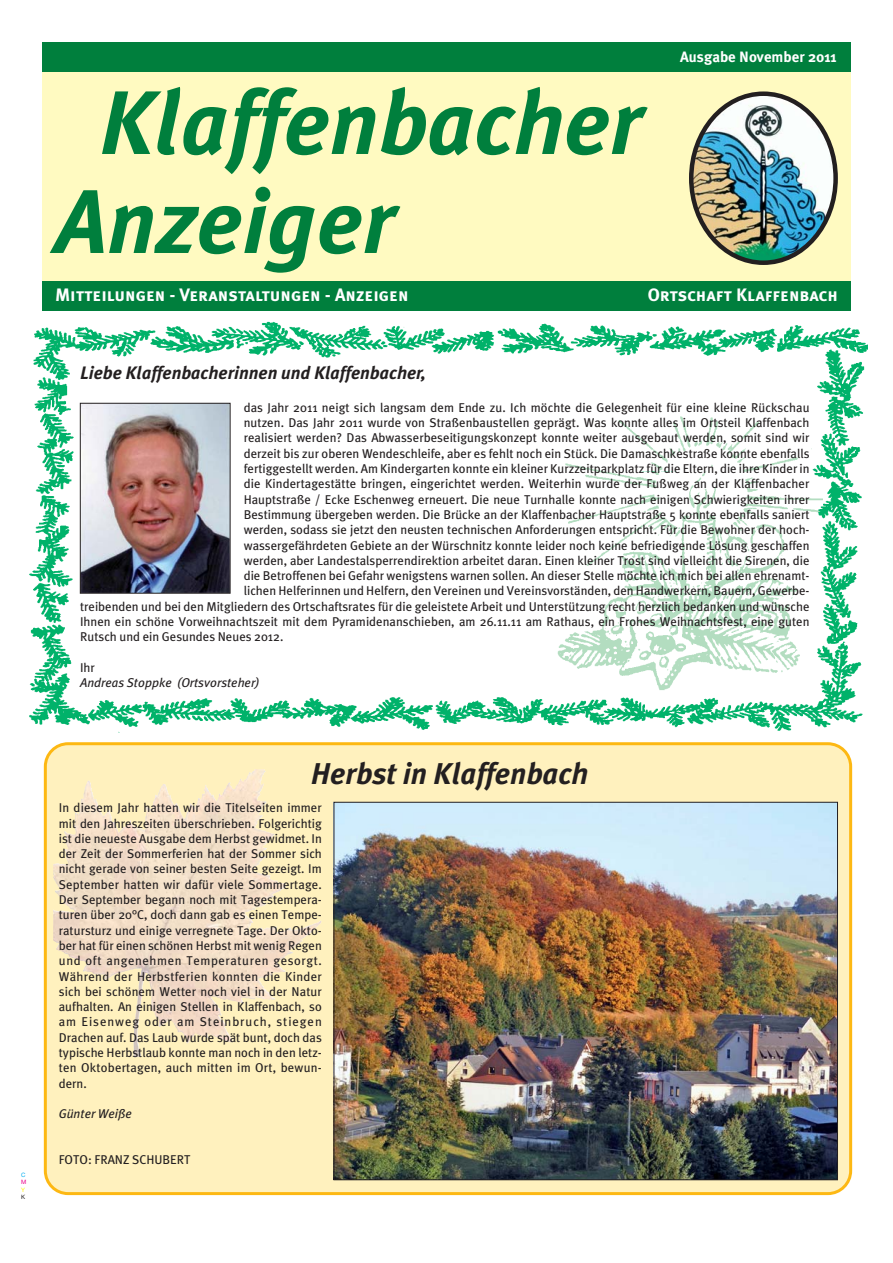
<style>
.page{position:relative;width:893px;height:1263px;background:#fff}
.page>*{position:absolute;margin:0;border:0;box-sizing:border-box;transform-origin:0 0}
.t1{font:italic 700 90px/99px "Meta Plus";color:#007f3d}
.t2{font:italic 700 30px "Meta Plus";color:#231f20}
.t3{font:18px "Meta Plus Bold Caps";color:#fff}
.t4{font:italic 700 18px "Meta Plus";color:#231f20}
.t5{font:15px "Meta Plus Bold Caps";color:#fff}
.t6{font:700 15px "Meta Plus";color:#fff}
.t7{font:12.75px/15.3px "Meta Plus";color:#231f20;text-align:justify}
.t8{font:italic 12.75px "Meta Plus";color:#231f20}
.t9{font:6px "Helvetica Neue";color:#00adef}
.t10{font:6px "Helvetica Neue";color:#ec008c}
.t11{font:6px "Helvetica Neue";color:#fff200}
.t12{font:6px "Helvetica Neue";color:#231f20}
</style>
<div class="page">
<svg style="left:44px;top:742px;width:808px;height:453px;background:#f7e6b6"></svg>
<div style="left:42px;top:43px;width:808px;height:267px;background:#fffac1"></div>
<div style="left:42px;top:43px;width:808px;height:29px;background:#007f3d"></div>
<div style="left:42px;top:281px;width:808px;height:29px;background:#007f3d"></div>
<img style="left:689px;top:91px;width:148px;height:174px">
<img style="left:335px;top:804px;width:500px;height:374px">
<img style="left:245px;top:770px;width:42px;height:163px">
<img style="left:29px;top:321px;width:838px;height:412px">
<img style="left:82px;top:405px;width:146px;height:187px">
<div style="left:80px;top:403px;width:150px;height:191px;border:1px solid #231f20"></div>
<h1 class="t1" style="left:55px;top:84px;width:588px;text-indent:44px">Klaffenbacher<br>Anzeiger</h1>
<p class="t6" style="left:680px;top:50px;width:158px">Ausgabe November 2011</p>
<h3 class="t3" style="left:55px;top:284px;width:355px">Mitteilungen - Veranstaltungen - Anzeigen</h3>
<h3 class="t3" style="left:647px;top:284px;width:192px">Ortschaft Klaffenbach</h3>
<p class="t5" style="left:66px;top:287px;width:405px">Mitteilungen ◗ Veranstaltungen ◗ Meinungen ◗ Anzeigen</p>
<h3 class="t4" style="left:80px;top:367px;width:347px">Liebe Klaffenbacherinnen und Klaffenbacher,</h3>
<p class="t7" style="left:244px;top:400px;width:567px">das Jahr 2011 neigt sich langsam dem Ende zu. Ich möchte die Gelegenheit für eine kleine Rückschau</p>
<p class="t7" style="left:244px;top:416px;width:567px">nutzen. Das Jahr 2011 wurde von Straßenbaustellen geprägt. Was konnte alles im Ortsteil Klaffenbach</p>
<p class="t7" style="left:244px;top:431px;width:567px">realisiert werden? Das Abwasserbeseitigungskonzept konnte weiter ausgebaut werden, somit sind wir</p>
<p class="t7" style="left:244px;top:446px;width:567px">derzeit bis zur oberen Wendeschleife, aber es fehlt noch ein Stück. Die Damaschkestraße konnte ebenfalls</p>
<p class="t7" style="left:244px;top:462px;width:567px">fertiggestellt werden. Am Kindergarten konnte ein kleiner Kurzzeitparkplatz für die Eltern, die ihre Kinder in</p>
<p class="t7" style="left:244px;top:477px;width:567px">die Kindertagestätte bringen, eingerichtet werden. Weiterhin wurde der Fußweg an der Klaffenbacher</p>
<p class="t7" style="left:244px;top:492px;width:567px">Hauptstraße / Ecke Eschenweg erneuert. Die neue Turnhalle konnte nach einigen Schwierigkeiten ihrer</p>
<p class="t7" style="left:244px;top:508px;width:567px">Bestimmung übergeben werden. Die Brücke an der Klaffenbacher Hauptstraße 5 konnte ebenfalls saniert</p>
<p class="t7" style="left:244px;top:523px;width:567px">werden, sodass sie jetzt den neusten technischen Anforderungen entspricht. Für die Bewohner der hoch-</p>
<p class="t7" style="left:244px;top:538px;width:567px">wassergefährdeten Gebiete an der Würschnitz konnte leider noch keine befriedigende Lösung geschaffen</p>
<p class="t7" style="left:244px;top:553px;width:567px">werden, aber Landestalsperrendirektion arbeitet daran. Einen kleiner Trost sind vielleicht die Sirenen, die</p>
<p class="t7" style="left:244px;top:569px;width:567px">die Betroffenen bei Gefahr wenigstens warnen sollen. An dieser Stelle möchte ich mich bei allen ehrenamt-</p>
<p class="t7" style="left:244px;top:584px;width:567px">lichen Helferinnen und Helfern, den Vereinen und Vereinsvorständen, den Handwerkern, Bauern, Gewerbe-</p>
<p class="t7" style="left:80px;top:599px;width:731px">treibenden und bei den Mitgliedern des Ortschaftsrates für die geleistete Arbeit und Unterstützung recht herzlich bedanken und wünsche</p>
<p class="t7" style="left:80px;top:615px;width:731px">Ihnen ein schöne Vorweihnachtszeit mit dem Pyramidenanschieben, am 26.11.11 am Rathaus, ein Frohes Weihnachtsfest, eine guten</p>
<p class="t7" style="left:80px;top:630px;width:205px">Rutsch und ein Gesundes Neues 2012.</p>
<p class="t7" style="left:80px;top:661px;width:16px">Ihr</p>
<p class="t8" style="left:80px;top:677px;width:181px">Andreas Stoppke (Ortsvorsteher)</p>
<p class="t9" style="left:21px;top:1173px;width:6px">C</p>
<p class="t10" style="left:21px;top:1180px;width:7px">M</p>
<p class="t11" style="left:21px;top:1187px;width:5px">Y</p>
<p class="t12" style="left:21px;top:1195px;width:6px">K</p>
<h2 class="t2" style="left:311px;top:763px;width:279px">Herbst in Klaffenbach</h2>
<p class="t7" style="left:59px;top:801px;width:264px">In diesem Jahr hatten wir die Titelseiten immer mit den Jahreszeiten überschrieben. Folgerichtig ist die neueste Ausgabe dem Herbst gewidmet. In der Zeit der Sommerferien hat der Sommer sich nicht gerade von seiner besten Seite gezeigt. Im September hatten wir dafür viele Sommertage.<br>Der September begann noch mit Tagestempera&shy;turen über 20°C, doch dann gab es einen Tempe&shy;ratursturz und einige verregnete Tage. Der Okto&shy;ber hat für einen schönen Herbst mit wenig Regen und oft angenehmen Temperaturen gesorgt.<br>Während der Herbstferien konnten die Kinder sich bei schönem Wetter noch viel in der Natur aufhalten. An einigen Stellen in Klaffenbach, so am Eisenweg oder am Steinbruch, stiegen Drachen auf. Das Laub wurde spät bunt, doch das typische Herbstlaub konnte man noch in den letz&shy;ten Oktobertagen, auch mitten im Ort, bewun&shy;dern.</p>
<p class="t8" style="left:59px;top:1108px;width:75px">Günter Weiße</p>
<p class="t7" style="left:59px;top:1153px;width:133px">FOTO: FRANZ SCHUBERT</p>
</div>
